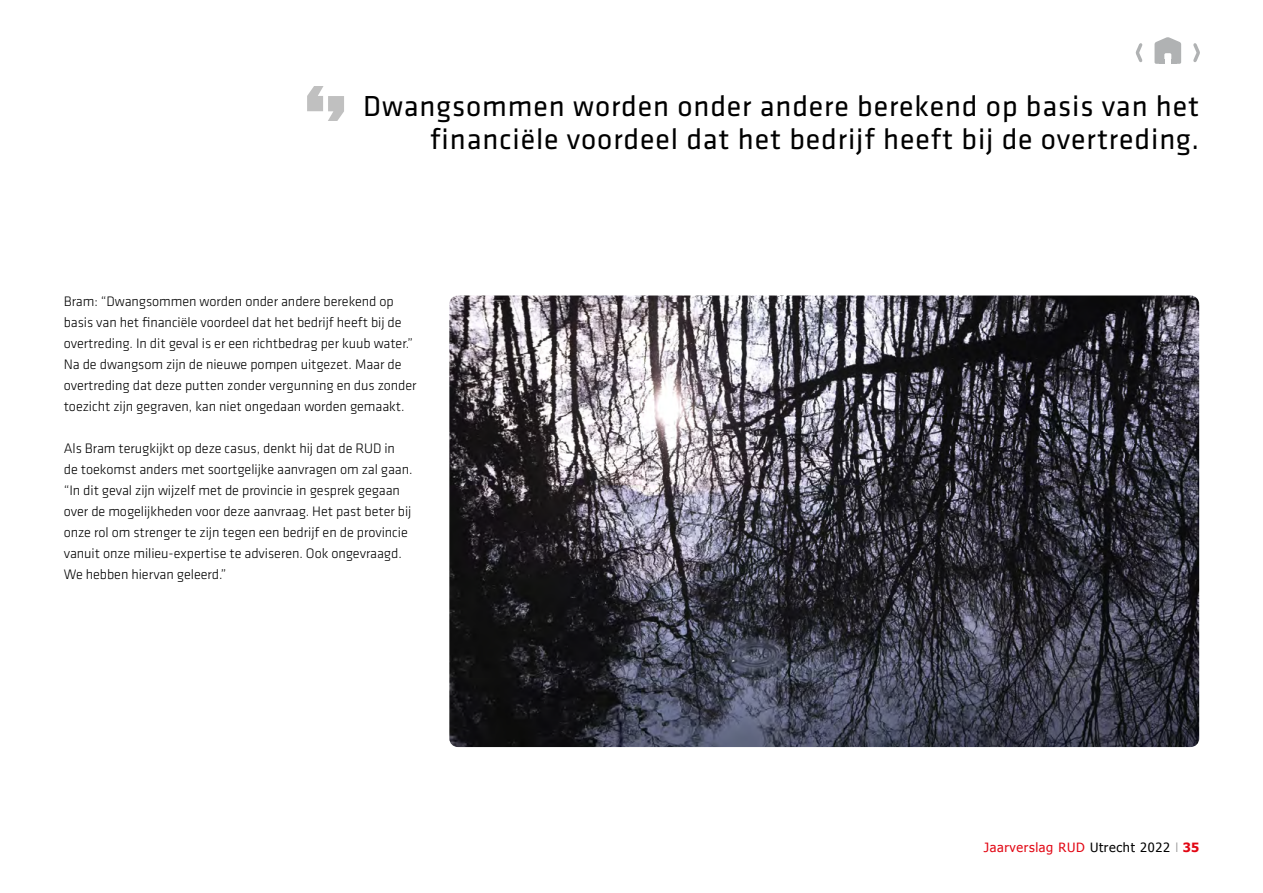
<style>
.page{position:relative;width:1263px;height:893px;background:#fff}
.page>*{position:absolute;margin:0;border:0;box-sizing:border-box;transform-origin:0 0}
.t1{font:132.9px "Klavika";color:#c0c0c0;scale:1.4 1}
.t2{font:30px/33px "Klavika";letter-spacing:.03em;color:#000;text-align:right}
.t3{font:300 14.25px/21px "Klavika";letter-spacing:-.005em;color:#000}
.t4{font:12.75px "Tahoma";letter-spacing:.05em;color:#e20613}
.s1{color:#000}
.s2{font-family:"Klavika";font-weight:300;font-size:14.25px;color:#939393}
.s3{font-weight:700}
</style>
<div class="page">
<svg style="left:1135px;top:43px;width:8px;height:19px"></svg>
<svg style="left:1193px;top:43px;width:7px;height:19px"></svg>
<svg style="left:1154px;top:37px;width:27px;height:27px"></svg>
<img style="left:449px;top:296px;width:750px;height:451px">
<p class="t1" style="left:291px;top:57px;width:35px">‘</p>
<p class="t1" style="left:360px;top:151px;width:35px;rotate:-180deg">‘</p>
<p class="t2" style="left:363px;top:90px;width:837px">Dwangsommen worden onder andere berekend op basis van het financiële voordeel dat het bedrijf heeft bij de overtreding.</p>
<p class="t3" style="left:64px;top:291px;width:354px">Bram: “Dwangsommen worden onder andere berekend op basis van het financiële voordeel dat het bedrijf heeft bij de overtreding. In dit geval is er een richtbedrag per kuub water.” Na de dwangsom zijn de nieuwe pompen uitgezet. Maar de overtreding dat deze putten zonder vergunning en dus zonder toezicht zijn gegraven, kan niet ongedaan worden gemaakt.</p>
<p class="t3" style="left:64px;top:438px;width:350px">Als Bram terugkijkt op deze casus, denkt hij dat de RUD in de toekomst anders met soortgelijke aanvragen om zal gaan. “In dit geval zijn wijzelf met de provincie in gesprek gegaan over de mogelijkheden voor deze aanvraag. Het past beter bij onze rol om strenger te zijn tegen een bedrijf en de provincie vanuit onze milieu-expertise te adviseren. Ook ongevraagd.<br>We hebben hiervan geleerd.”</p>
<p class="t4" style="left:984px;top:839px;width:217px">Jaarverslag RUD <span class="s1">Utrecht 2022</span> <span class="s2">I</span> <span class="s3">35</span></p>
</div>
